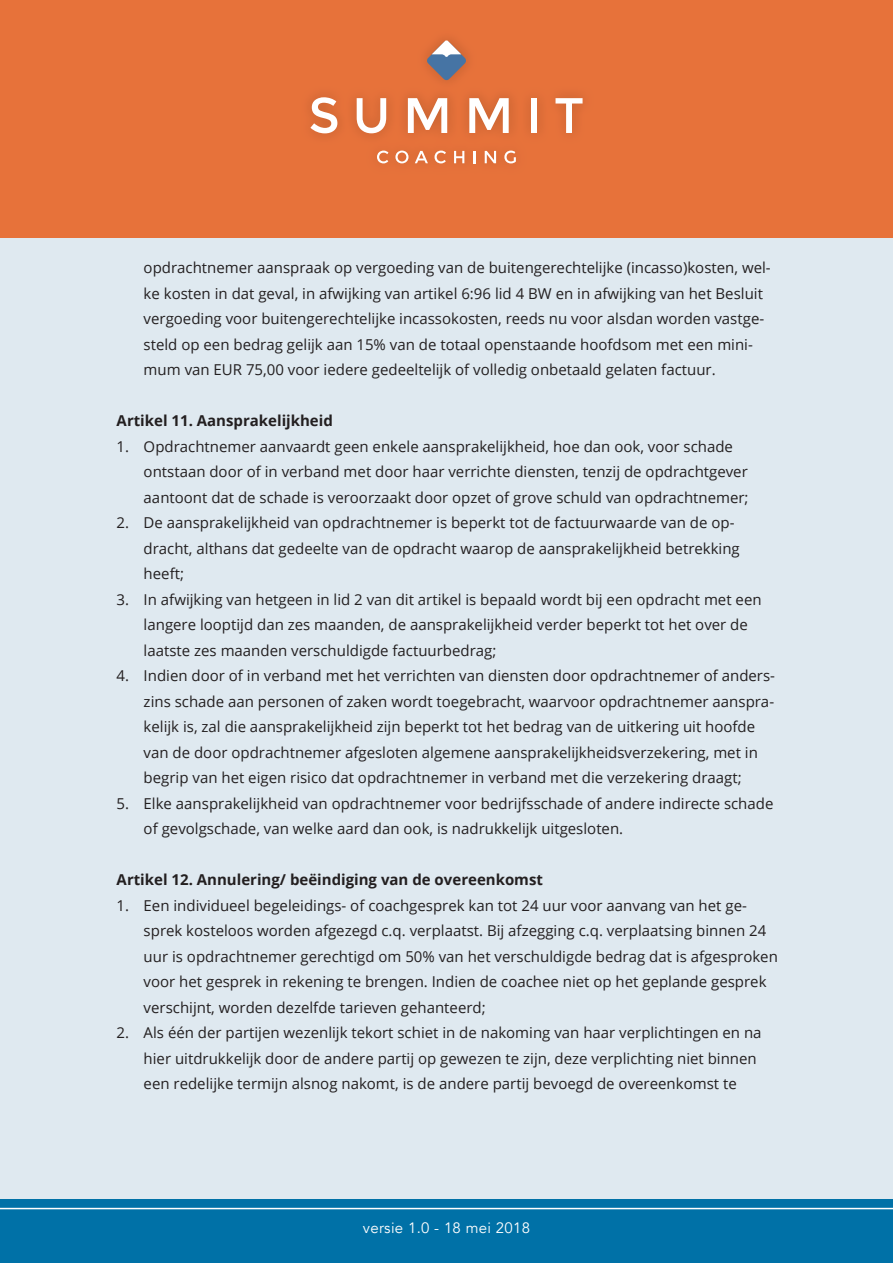
<style>
.page{position:relative;width:893px;height:1263px;background:#fff}
.page>*{position:absolute;margin:0;border:0;box-sizing:border-box;transform-origin:0 0}
.t1{font:15px/25.5px "Open Sans";color:#231f20}
.t2{font:700 15px "Open Sans";color:#231f20}
.t3{font:15px "Avenir";letter-spacing:.02em;color:#fff}
</style>
<div class="page">
<div style="left:0;top:237px;width:893px;height:962px;background:#dfe9f0"></div>
<div style="left:0;top:0;width:893px;height:237px;background:#e7723a"></div>
<img style="left:315px;top:39px;width:266px;height:125px">
<svg style="left:310px;top:97px;width:27px;height:36px"></svg>
<svg style="left:357px;top:98px;width:29px;height:35px"></svg>
<svg style="left:408px;top:98px;width:39px;height:35px"></svg>
<svg style="left:469px;top:98px;width:40px;height:35px"></svg>
<div style="left:531px;top:98px;width:6px;height:35px;background:#fff"></div>
<svg style="left:555px;top:98px;width:28px;height:35px"></svg>
<svg style="left:427px;top:40px;width:39px;height:40px"></svg>
<svg style="left:377px;top:151px;width:11px;height:12px"></svg>
<svg style="left:395px;top:151px;width:13px;height:12px"></svg>
<svg style="left:415px;top:151px;width:13px;height:12px"></svg>
<svg style="left:434px;top:151px;width:12px;height:12px"></svg>
<svg style="left:454px;top:151px;width:10px;height:12px"></svg>
<svg style="left:473px;top:151px;width:3px;height:12px"></svg>
<svg style="left:485px;top:151px;width:11px;height:12px"></svg>
<svg style="left:504px;top:151px;width:12px;height:12px"></svg>
<div style="left:0;top:1199px;width:893px;height:64px;background:#0071a7"></div>
<hr style="left:0;top:1208px;width:893px;height:1px;background:#fff">
<p class="t1" style="left:144px;top:254px;width:629px">opdrachtnemer aanspraak op vergoeding van de buitengerechtelijke (incasso)kosten, wel&shy;ke kosten in dat geval, in afwijking van artikel 6:96 lid 4 BW en in afwijking van het Besluit vergoeding voor buitengerechtelijke incassokosten, reeds nu voor alsdan worden vastge&shy;steld op een bedrag gelijk aan 15% van de totaal openstaande hoofdsom met een mini&shy;mum van EUR 75,00 voor iedere gedeeltelijk of volledig onbetaald gelaten factuur.</p>
<p class="t2" style="left:117px;top:410px;width:218px">Artikel 11. Aansprakelijkheid</p>
<p class="t1" style="left:144px;top:433px;width:606px;text-indent:-27px">1. Opdrachtnemer aanvaardt geen enkele aansprakelijkheid, hoe dan ook, voor schade ontstaan door of in verband met door haar verrichte diensten, tenzij de opdrachtgever aantoont dat de schade is veroorzaakt door opzet of grove schuld van opdrachtnemer;</p>
<p class="t1" style="left:144px;top:509px;width:598px;text-indent:-27px">2. De aansprakelijkheid van opdrachtnemer is beperkt tot de factuurwaarde van de op&shy;dracht, althans dat gedeelte van de opdracht waarop de aansprakelijkheid betrekking heeft;</p>
<p class="t1" style="left:144px;top:586px;width:619px;text-indent:-27px">3. In afwijking van hetgeen in lid 2 van dit artikel is bepaald wordt bij een opdracht met een langere looptijd dan zes maanden, de aansprakelijkheid verder beperkt tot het over de laatste zes maanden verschuldigde factuurbedrag;</p>
<p class="t1" style="left:144px;top:662px;width:633px;text-indent:-27px">4. Indien door of in verband met het verrichten van diensten door opdrachtnemer of anders&shy;zins schade aan personen of zaken wordt toegebracht, waarvoor opdrachtnemer aanspra&shy;kelijk is, zal die aansprakelijkheid zijn beperkt tot het bedrag van de uitkering uit hoofde van de door opdrachtnemer afgesloten algemene aansprakelijkheidsverzekering, met in begrip van het eigen risico dat opdrachtnemer in verband met die verzekering draagt;</p>
<p class="t1" style="left:144px;top:790px;width:631px;text-indent:-27px">5. Elke aansprakelijkheid van opdrachtnemer voor bedrijfsschade of andere indirecte schade of gevolgschade, van welke aard dan ook, is nadrukkelijk uitgesloten.</p>
<p class="t2" style="left:117px;top:869px;width:428px">Artikel 12. Annulering/ beëindiging van de overeenkomst</p>
<p class="t1" style="left:144px;top:892px;width:636px;text-indent:-27px">1. Een individueel begeleidings- of coachgesprek kan tot 24 uur voor aanvang van het ge&shy;sprek kosteloos worden afgezegd c.q. verplaatst. Bij afzegging c.q. verplaatsing binnen 24 uur is opdrachtnemer gerechtigd om 50% van het verschuldigde bedrag dat is afgesproken voor het gesprek in rekening te brengen. Indien de coachee niet op het geplande gesprek verschijnt, worden dezelfde tarieven gehanteerd;</p>
<p class="t1" style="left:144px;top:1019px;width:619px;text-indent:-27px">2. Als één der partijen wezenlijk tekort schiet in de nakoming van haar verplichtingen en na hier uitdrukkelijk door de andere partij op gewezen te zijn, deze verplichting niet binnen een redelijke termijn alsnog nakomt, is de andere partij bevoegd de overeenkomst te</p>
<p class="t3" style="left:363px;top:1219px;width:169px">versie 1.0 - 18 mei 2018</p>
</div>
